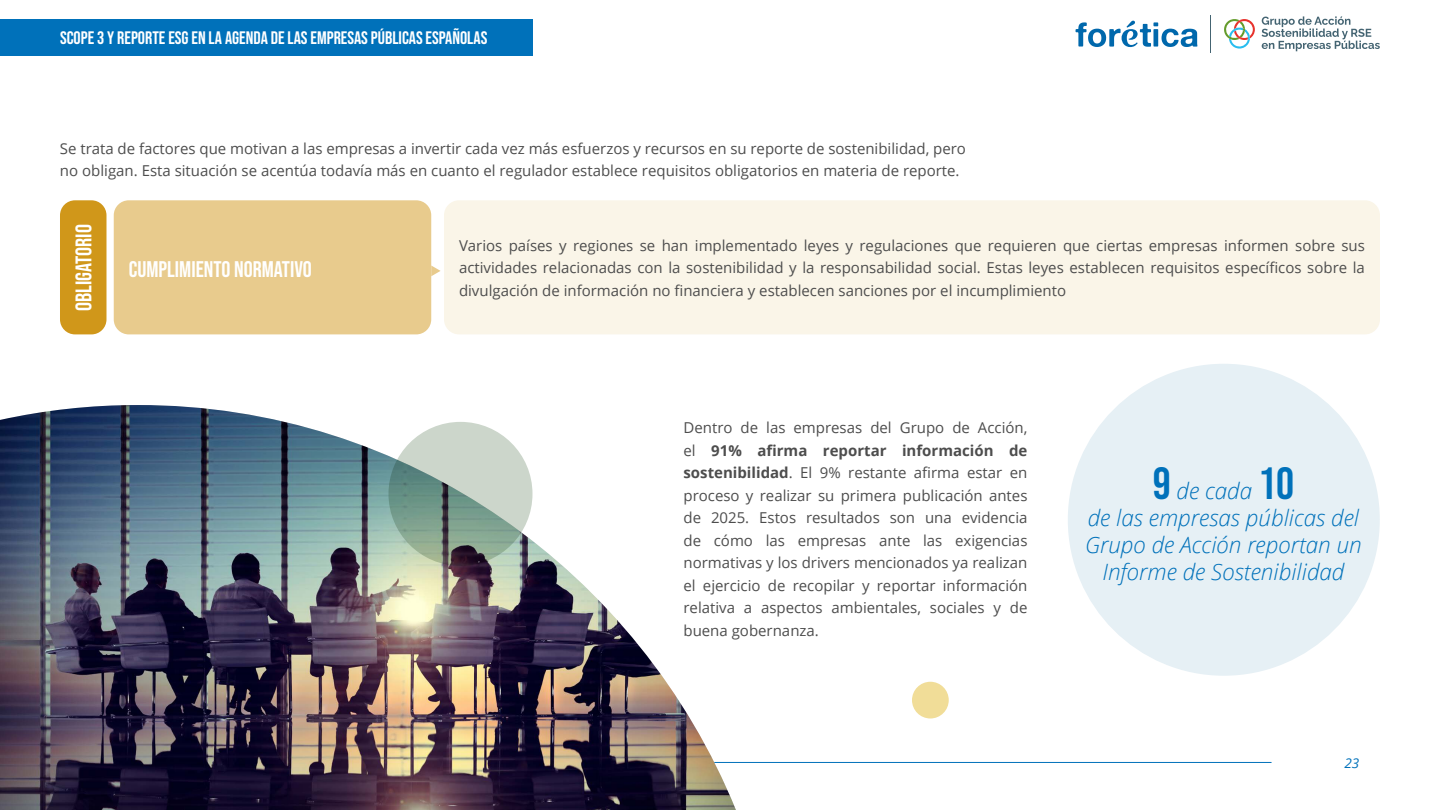
<style>
.page{position:relative;width:1440px;height:810px;background:#fff}
.page>*{position:absolute;margin:0;border:0;box-sizing:border-box;transform-origin:0 0}
.t1{font:italic 300 22.5px/27px "Open Sans";color:#0071ba;text-align:center}
.t2{font:22.5px "Bebas Neue";color:#fff}
.t3{font:18px "Bebas Neue";color:#fff}
.t4{font:15px/22.5px "Open Sans";color:#4d4d4d;text-align:justify}
.t5{font:italic 13.5px "Open Sans";color:#0071ba}
.s1{font-weight:700}
.s2{font-family:"Bebas Neue";font-weight:400;font-style:normal;font-size:45px}
</style>
<div class="page">
<div style="left:0;top:19px;width:532px;height:37px;background:#0071ba"></div>
<hr style="left:57px;top:762px;width:1215px;height:1px;background:#0071ba">
<svg style="left:1076px;top:21px;width:121px;height:26px"></svg>
<hr style="left:1210px;top:15px;width:1px;height:38px;background:#446472">
<svg style="left:1262px;top:16px;width:118px;height:35px"></svg>
<svg style="left:1224px;top:19px;width:31px;height:30px"></svg>
<img style="left:0;top:405px;width:736px;height:405px">
<svg style="left:388px;top:422px;width:144px;height:144px;background:#9db1a5"></svg>
<div style="left:912px;top:682px;width:37px;height:36px;background:#f1dd98;border-radius:50%"></div>
<div style="left:60px;top:200px;width:46px;height:134px;background:#d0971a;border-radius:15px"></div>
<div style="left:444px;top:200px;width:936px;height:134px;background:#faf5e8;border-radius:15px"></div>
<div style="left:114px;top:200px;width:317px;height:134px;background:#e8cb8d;border-radius:15px"></div>
<div style="left:1068px;top:364px;width:312px;height:312px;background:#e6f0f5;border-radius:50%"></div>
<svg style="left:431px;top:265px;width:10px;height:11px"></svg>
<p class="t3" style="left:60px;top:28px;width:429px">SCOPE 3 Y REPORTE ESG EN LA AGENDA DE LAS EMPRESAS PÚBLICAS ESPAÑOLAS</p>
<p class="t4" style="left:60px;top:137px;width:908px">Se trata de factores que motivan a las empresas a invertir cada vez más esfuerzos y recursos en su reporte de sostenibilidad, pero no obligan. Esta situación se acentúa todavía más en cuanto el regulador establece requisitos obligatorios en materia de reporte.</p>
<h1 class="t2" style="left:71px;top:311px;width:88px;rotate:-90deg">OBLIGATORIO</h1>
<h1 class="t2" style="left:129px;top:257px;width:185px">CUMPLIMIENTO NORMATIVO</h1>
<p class="t4" style="left:459px;top:234px;width:908px">Varios países y regiones se han implementado leyes y regulaciones que requieren que ciertas empresas informen sobre sus actividades relacionadas con la sostenibilidad y la responsabilidad social. Estas leyes establecen requisitos específicos sobre la divulgación de información no financiera y establecen sanciones por el incumplimiento</p>
<p class="t4" style="left:684px;top:416px;width:346px">Dentro de las empresas del Grupo de Acción, el <span class="s1">91% afirma reportar información de sostenibilidad</span>. El 9% restante afirma estar en proceso y realizar su primera publicación antes de 2025. Estos resultados son una evidencia de cómo las empresas ante las exigencias normativas y los drivers mencionados ya realizan el ejercicio de recopilar y reportar información relativa a aspectos ambientales, sociales y de buena gobernanza.</p>
<h1 class="t1" style="left:1085px;top:477px;width:278px"><span class="s2">9</span> de cada <span class="s2">10<br></span>de las empresas públicas del<br>Grupo de Acción reportan un<br>Informe de Sostenibilidad</h1>
<p class="t5" style="left:1345px;top:754px;width:16px">23</p>
</div>
